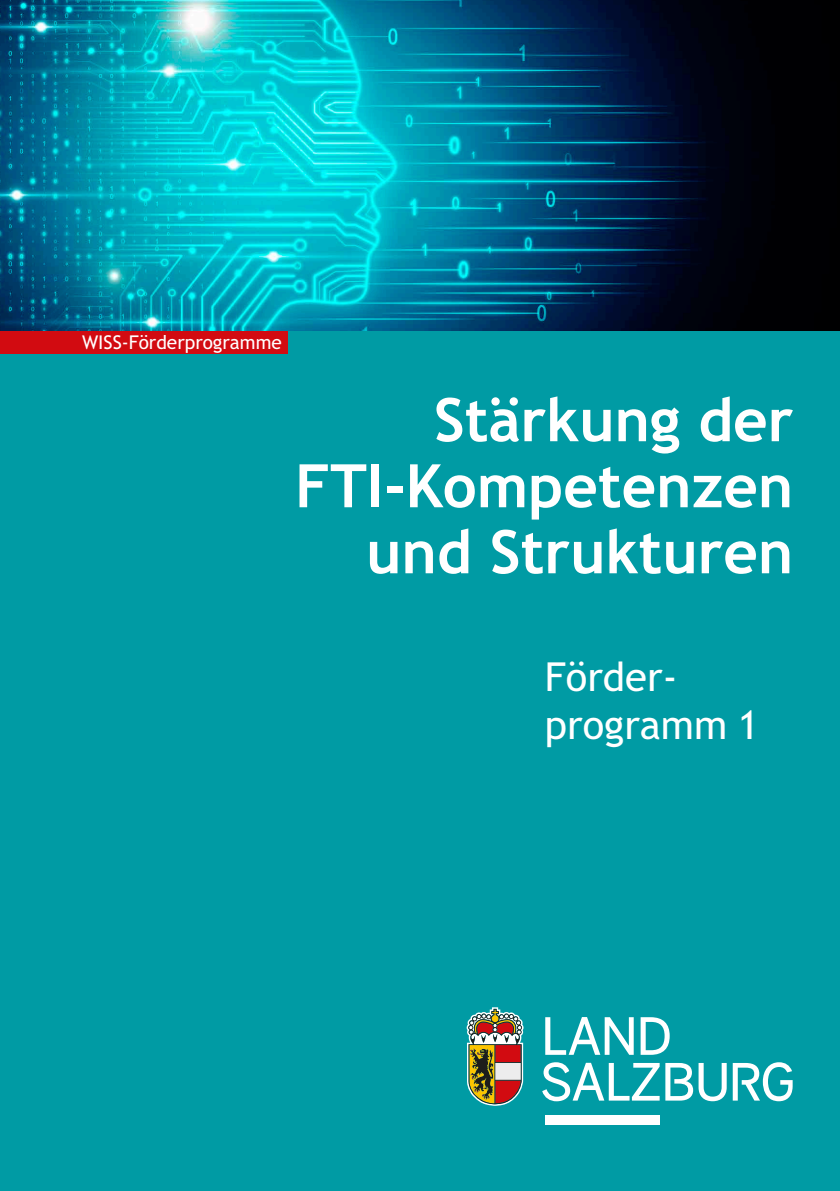
<style>
.page{position:relative;width:840px;height:1191px;background:#fff}
.page>*{position:absolute;margin:0;border:0;box-sizing:border-box;transform-origin:0 0}
.t1{font:700 60px/66px "Trebuchet SBG2";color:#fff;text-align:right}
.t2{font:40px/48px "Trebuchet SBG2";color:#fff}
.t3{font:19px "Trebuchet SBG2";color:#fff}
</style>
<div class="page">
<div style="left:0;top:331px;width:839px;height:860px;background:#009ba4"></div>
<img style="left:0;top:0;width:839px;height:331px">
<div style="left:0;top:331px;width:287px;height:22px;background:#d20b11"></div>
<svg style="left:466px;top:1007px;width:57px;height:98px;background:#927e65"></svg>
<div style="left:545px;top:1115px;width:114px;height:9px;background:#fff"></div>
<svg style="left:542px;top:1017px;width:250px;height:84px"></svg>
<p class="t3" style="left:82px;top:331px;width:201px">WISS-Förderprogramme</p>
<p class="t1" style="left:295px;top:387px;width:499px">Stärkung der<br>FTI-Kompetenzen und Strukturen</p>
<p class="t2" style="left:544px;top:653px;width:213px">Förder&shy;programm 1</p>
</div>
